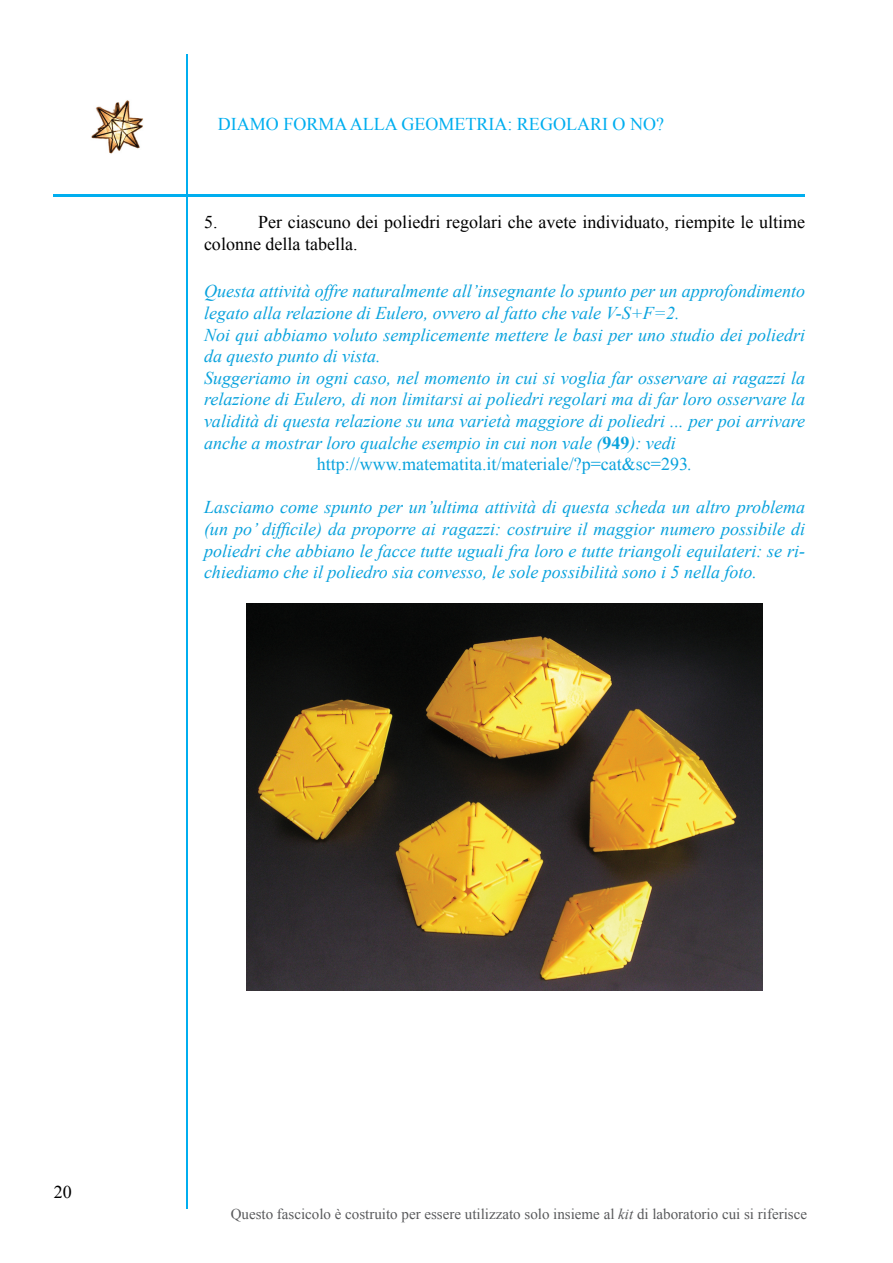
<style>
.page{position:relative;width:893px;height:1263px;background:#fff}
.page>*{position:absolute;margin:0;border:0;box-sizing:border-box;transform-origin:0 0}
.t1{font:italic 18px/21.6px "Times New Roman";color:#09a2dd;text-align:justify}
.t2{font:18px/21.6px "Times New Roman";color:#000}
.t3{font:18px "Times New Roman";color:#09a2dd}
.t4{font:18px "Times New Roman";color:#00aeef}
.t5{font:15px "Times New Roman";color:#58595b}
.s1{font-weight:700;font-style:normal}
.s2{font-style:italic}
</style>
<div class="page">
<img style="left:246px;top:603px;width:516px;height:387px">
<hr style="left:54px;top:194px;width:751px;height:3px;background:#00aeef">
<hr style="left:186px;top:54px;width:1px;height:1155px;background:#00aeef">
<img style="left:91px;top:100px;width:52px;height:54px">
<p class="t4" style="left:218px;top:118px;width:447px">DIAMO FORMA ALLA GEOMETRIA: REGOLARI O NO?</p>
<p class="t2" style="left:204px;top:213px;width:602px">5. Per ciascuno dei poliedri regolari che avete individuato, riempite le ultime colonne della tabella.</p>
<p class="t1" style="left:204px;top:282px;width:602px">Questa attività offre naturalmente all’insegnante lo spunto per un approfondimento</p>
<p class="t1" style="left:204px;top:304px;width:477px">legato alla relazione di Eulero, ovvero al fatto che vale V-S+F=2.</p>
<p class="t1" style="left:204px;top:325px;width:602px">Noi qui abbiamo voluto semplicemente mettere le basi per uno studio dei poliedri</p>
<p class="t1" style="left:204px;top:347px;width:178px">da questo punto di vista.</p>
<p class="t1" style="left:204px;top:369px;width:602px">Suggeriamo in ogni caso, nel momento in cui si voglia far osservare ai ragazzi la</p>
<p class="t1" style="left:204px;top:390px;width:602px">relazione di Eulero, di non limitarsi ai poliedri regolari ma di far loro osservare la</p>
<p class="t1" style="left:204px;top:412px;width:602px">validità di questa relazione su una varietà maggiore di poliedri ... per poi arrivare</p>
<p class="t1" style="left:204px;top:433px;width:473px">anche a mostrar loro qualche esempio in cui non vale (<span class="s1">949</span>): vedi</p>
<p class="t3" style="left:317px;top:458px;width:377px">http://www.matematita.it/materiale/?p=cat&amp;sc=293<span class="s2">.</span></p>
<p class="t1" style="left:204px;top:498px;width:602px">Lasciamo come spunto per un’ultima attività di questa scheda un altro problema (un po’ difficile) da proporre ai ragazzi: costruire il maggior numero possibile di poliedri che abbiano le facce tutte uguali fra loro e tutte triangoli equilateri: se ri&shy;chiediamo che il poliedro sia convesso, le sole possibilità sono i 5 nella foto.</p>
<p class="t2" style="left:54px;top:1183px;width:19px">20</p>
<p class="t5" style="left:231px;top:1209px;width:578px">Questo fascicolo è costruito per essere utilizzato solo insieme al <span class="s2">kit</span> di laboratorio cui si riferisce</p>
</div>
